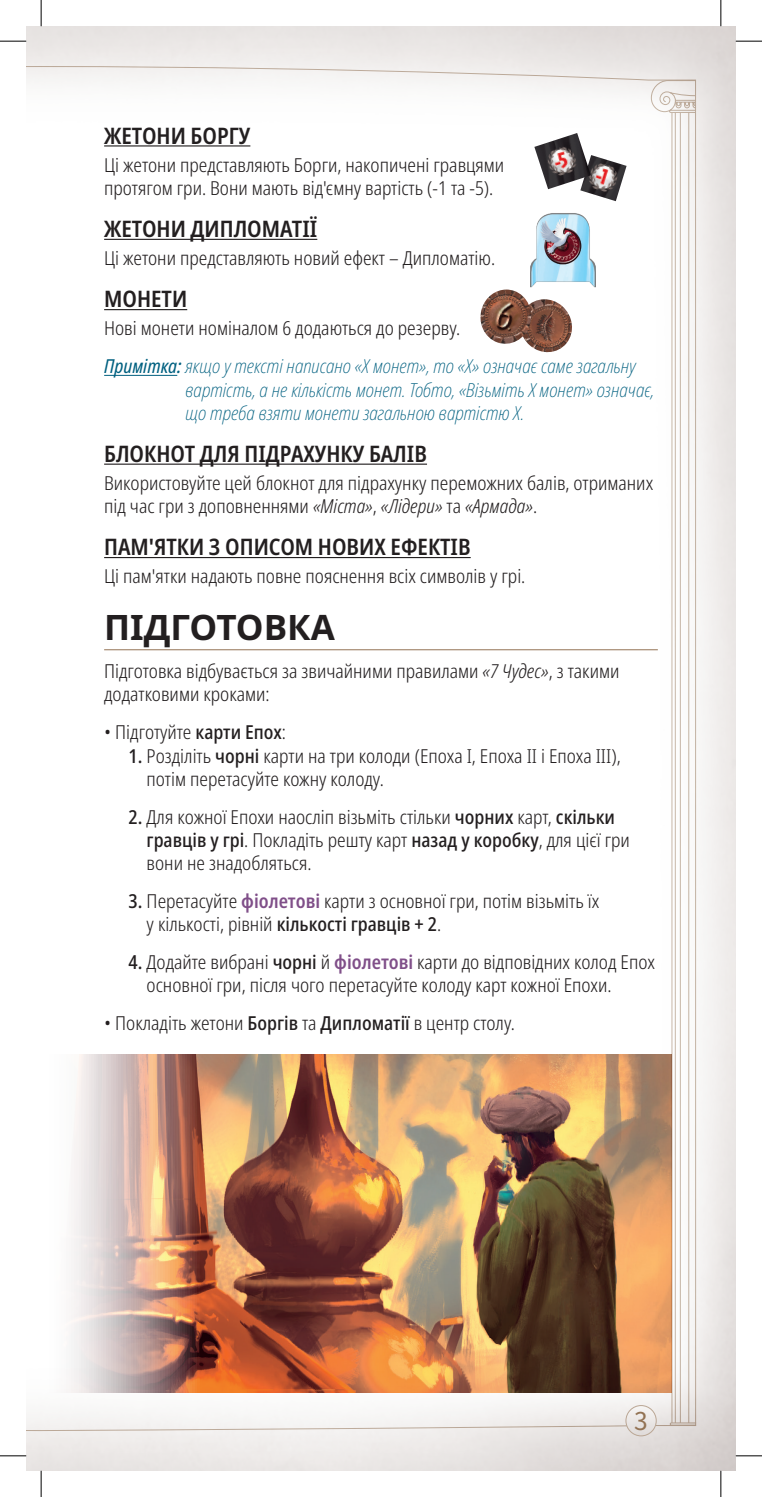
<style>
.page{position:relative;width:762px;height:1497px;background:#fff}
.page>*{position:absolute;margin:0;border:0;box-sizing:border-box;transform-origin:0 0}
.t1{font:700 35px "Noto Sans";color:#231f20}
.PAGE{font:24.5px "Noto Sans CJ Kjp";color:#937354}
.t2{font:600 condensed 22.75px "Noto Sans";color:#231f20}
.PARAGRAPH___RETRAIT{font:300 condensed 19.25px/23.1px "Noto Sans";color:#231f20}
.NOTE{font:italic 200 condensed 19.25px/23.1px "Noto Sans";color:#006080}
.PARAGRAPH{font:300 condensed 19.25px "Noto Sans";color:#231f20}
.s1{font-weight:400}
.s2{font-weight:500}
.s3{font-style:italic}
.s4{font-weight:600;color:#804f89}
</style>
<div class="page">
<img style="left:26px;top:26px;width:710px;height:1444px">
<img style="left:626px;top:1405px;width:30px;height:30px">
<div style="left:625px;top:1404px;width:32px;height:31px;border:1px solid #baa694;border-radius:50%"></div>
<img style="left:42px;top:1054px;width:630px;height:338px">
<img style="left:580px;top:155px;width:46px;height:46px">
<img style="left:534px;top:133px;width:57px;height:56px">
<img style="left:530px;top:213px;width:65px;height:74px">
<hr style="left:104px;top:145px;width:146px;height:1px;background:#231f20">
<hr style="left:104px;top:239px;width:213px;height:1px;background:#231f20">
<hr style="left:104px;top:309px;width:83px;height:1px;background:#231f20">
<hr style="left:104px;top:375px;width:73px;height:1px;background:#006080">
<hr style="left:104px;top:463px;width:323px;height:1px;background:#231f20">
<hr style="left:104px;top:557px;width:367px;height:1px;background:#231f20">
<hr style="left:104px;top:649px;width:554px;height:1px;background:#937354">
<img style="left:517px;top:299px;width:58px;height:56px">
<img style="left:477px;top:289px;width:57px;height:58px">
<svg style="left:0;top:41px;width:26px;height:1px"></svg>
<svg style="left:736px;top:41px;width:26px;height:1px"></svg>
<svg style="left:0;top:1455px;width:26px;height:1px"></svg>
<svg style="left:736px;top:1455px;width:26px;height:1px"></svg>
<svg style="left:41px;top:0;width:1px;height:26px"></svg>
<svg style="left:41px;top:1470px;width:1px;height:26px"></svg>
<svg style="left:720px;top:0;width:1px;height:26px"></svg>
<svg style="left:720px;top:1470px;width:1px;height:26px"></svg>
<h4 class="t2" style="left:104px;top:119px;width:148px">ЖЕТОНИ БОРГУ</h4>
<p class="PARAGRAPH___RETRAIT" style="left:104px;top:154px;width:402px">Ці жетони представляють Борги, накопичені гравцями протягом гри. Вони мають від'ємну вартість (-1 та -5).</p>
<h4 class="t2" style="left:104px;top:213px;width:215px">ЖЕТОНИ ДИПЛОМАТІЇ</h4>
<p class="PARAGRAPH___RETRAIT" style="left:104px;top:247px;width:392px">Ці жетони представляють новий ефект – Дипломатію.</p>
<h4 class="t2" style="left:104px;top:283px;width:85px">МОНЕТИ</h4>
<p class="PARAGRAPH___RETRAIT" style="left:104px;top:317px;width:358px">Нові монети номіналом 6 додаються до резерву.</p>
<p class="NOTE" style="left:185px;top:355px;width:470px;text-indent:-81px"><span class="s1">Примітка</span><span class="s2">:</span> якщо у тексті написано «Х монет», то «Х» означає саме загальну вартість, а не кількість монет. Тобто, «Візьміть Х монет» означає, що треба взяти монети загальною вартістю Х.</p>
<h4 class="t2" style="left:104px;top:437px;width:324px">БЛОКНОТ ДЛЯ ПІДРАХУНКУ БАЛІВ</h4>
<p class="PARAGRAPH___RETRAIT" style="left:104px;top:472px;width:550px">Використовуйте цей блокнот для підрахунку переможних балів, отриманих під час гри з доповненнями <span class="s3">«Міста»</span>, <span class="s3">«Лідери»</span> та <span class="s3">«Армада»</span>.</p>
<h4 class="t2" style="left:104px;top:531px;width:368px">ПАМ'ЯТКИ З ОПИСОМ НОВИХ ЕФЕКТІВ</h4>
<p class="PARAGRAPH" style="left:104px;top:563px;width:423px">Ці пам'ятки надають повне пояснення всіх символів у грі.</p>
<h1 class="t1" style="left:104px;top:602px;width:232px">ПІДГОТОВКА</h1>
<p class="PARAGRAPH___RETRAIT" style="left:104px;top:660px;width:517px">Підготовка відбувається за звичайними правилами <span class="s3">«7 Чудес»</span>, з такими додатковими кроками:</p>
<p class="PARAGRAPH" style="left:104px;top:718px;width:183px">• Підготуйте <span class="s2">карти Епох</span>:</p>
<p class="PARAGRAPH___RETRAIT" style="left:147px;top:744px;width:475px;text-indent:-18px"><span class="s2">1.</span> Розділіть <span class="s2">чорні</span> карти на три колоди (Епоха І, Епоха ІІ і Епоха ІІІ), потім перетасуйте кожну колоду.</p>
<p class="PARAGRAPH___RETRAIT" style="left:147px;top:805px;width:485px;text-indent:-18px"><span class="s2">2.</span> Для кожної Епохи наосліп візьміть стільки <span class="s2">чорних</span> карт, <span class="s2">скільки гравців у грі</span>. Покладіть решту карт <span class="s2">назад у коробку</span>, для цієї гри вони не знадобляться.</p>
<p class="PARAGRAPH___RETRAIT" style="left:147px;top:889px;width:454px;text-indent:-18px"><span class="s2">3.</span> Перетасуйте <span class="s4">фіолетові</span> карти з основної гри, потім візьміть їх у кількості, рівній <span class="s2">кількості гравців + 2</span>.</p>
<p class="PARAGRAPH___RETRAIT" style="left:147px;top:950px;width:510px;text-indent:-18px"><span class="s2">4.</span> Додайте вибрані <span class="s2">чорні</span> й <span class="s4">фіолетові</span> карти до відповідних колод Епох основної гри, після чого перетасуйте колоду карт кожної Епохи.</p>
<p class="PARAGRAPH" style="left:104px;top:1009px;width:412px">• Покладіть жетони <span class="s2">Боргів</span> та <span class="s2">Дипломатії</span> в центр столу.</p>
<p class="PAGE" style="left:634px;top:1406px;width:15px">3</p>
</div>
